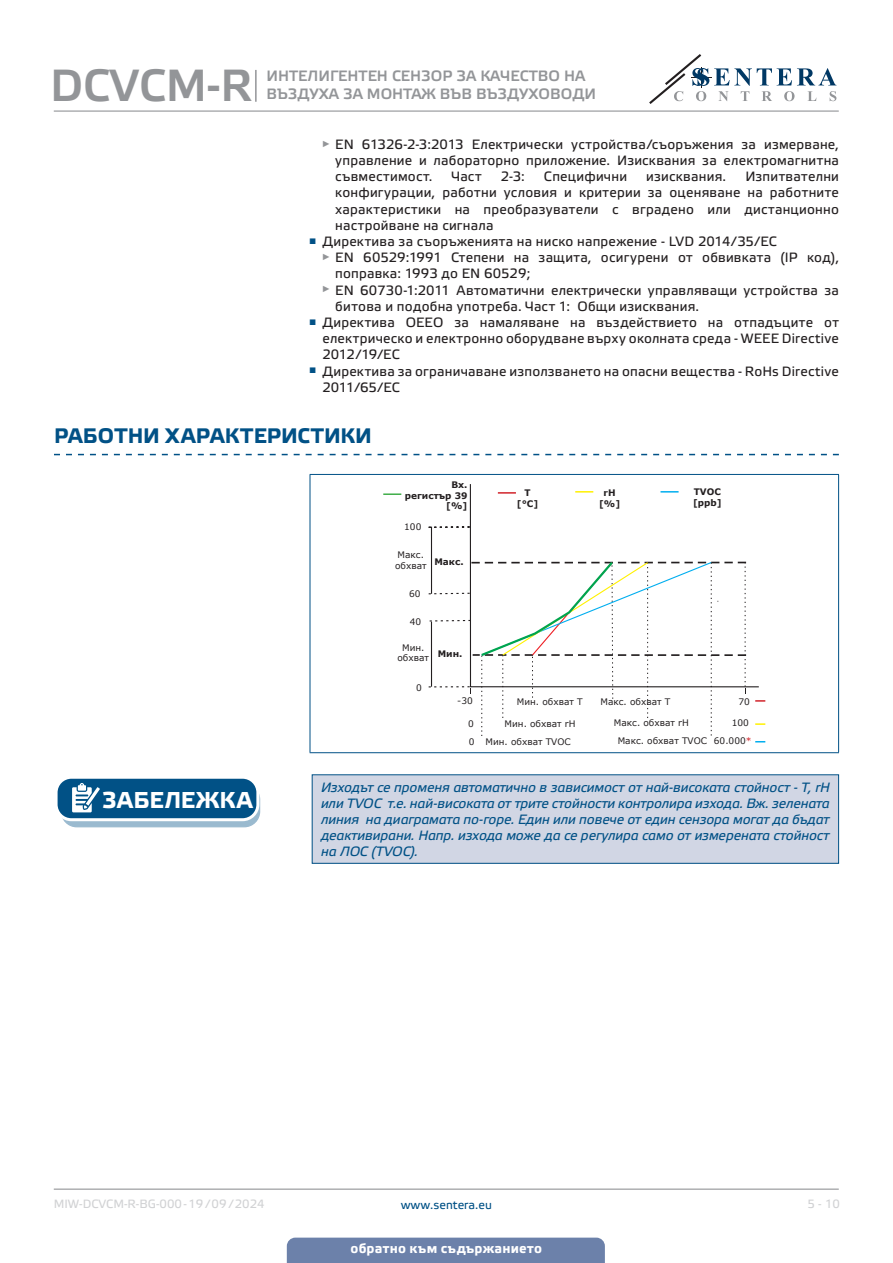
<style>
.page{position:relative;width:893px;height:1263px;background:#fff}
.page>*{position:absolute;margin:0;border:0;box-sizing:border-box;transform-origin:0 0}
.t1{font:45px "Etelka Medium Pro";color:#939598}
.t2{font:700 22.95px "Etelka Text Pro";letter-spacing:.02em;color:#fff}
.t3{font:700 21px "Etelka Text Pro";letter-spacing:.005em;color:#015186}
.t4{font:15px/18px "Etelka Medium Pro";color:#939598}
.t5{font:13.5px/16.2px "Etelka Text Pro";letter-spacing:.015em;color:#231f20;text-align:justify}
.attention{font:italic 13.5px/16.2px "Etelka Text Pro";letter-spacing:-.005em;color:#015186;text-align:justify}
.t6{font:700 13.5px "Etelka Text Pro";letter-spacing:.015em;color:#fff}
.t7{font:12px "Etelka Text Pro";color:#d1d2d4}
.t8{font:12px "Etelka Text Pro";color:#015186}
.Body_text{font:9px/10.8px "Verdana";color:#231f20}
.Body_text-2{font:700 9px/10.8px "Verdana";color:#231f20;text-align:center}
.s1{color:#d1232a}
</style>
<div class="page">
<hr style="left:54px;top:111px;width:785px;height:1px;background:#939598">
<hr style="left:54px;top:1188px;width:785px;height:2px;background:#939598">
<svg style="left:649px;top:54px;width:187px;height:50px"></svg>
<div style="left:287px;top:1237px;width:318px;height:26px;background:#6c81aa"></div>
<hr style="left:255px;top:70px;width:2px;height:32px;background:#939598">
<svg style="left:54px;top:454px;width:785px;height:1px"></svg>
<hr style="left:310px;top:474px;width:529px;height:1px;background:#015186">
<hr style="left:310px;top:475px;width:1px;height:277px;background:#015186">
<hr style="left:838px;top:475px;width:1px;height:277px;background:#015186">
<hr style="left:310px;top:752px;width:529px;height:1px;background:#015186">
<svg style="left:428px;top:526px;width:318px;height:210px"></svg>
<svg style="left:383px;top:493px;width:18px;height:2px"></svg>
<svg style="left:498px;top:492px;width:18px;height:2px"></svg>
<svg style="left:575px;top:491px;width:18px;height:2px"></svg>
<svg style="left:755px;top:700px;width:10px;height:2px"></svg>
<svg style="left:755px;top:723px;width:10px;height:2px"></svg>
<svg style="left:660px;top:491px;width:19px;height:2px"></svg>
<div style="left:312px;top:775px;width:527px;height:88px;background:#d1d6e4"></div>
<div style="left:312px;top:774px;width:527px;height:90px;border:1px solid #015186"></div>
<div style="left:61px;top:784px;width:199px;height:43px;background:linear-gradient(to right,#9abacf,#9bbbd0);border-radius:15px"></div>
<div style="left:61px;top:784px;width:199px;height:43px;border:1px solid #015186;border-radius:15px"></div>
<div style="left:56px;top:777px;width:202px;height:43px;background:#015186;border-radius:15px"></div>
<div style="left:55px;top:776px;width:204px;height:45px;border:3px solid #fff;border-radius:15px"></div>
<svg style="left:72px;top:783px;width:33px;height:37px"></svg>
<h1 class="t1" style="left:50px;top:61px;width:204px">DCVCM-R</h1>
<p class="t4" style="left:266px;top:67px;width:331px">ИНТЕЛИГЕНТЕН СЕНЗОР ЗА КАЧЕСТВО НА<br>ВЪЗДУХА ЗА МОНТАЖ ВЪВ ВЪЗДУХОВОДИ</p>
<p class="t5" style="left:335px;top:137px;width:505px;text-indent:-13px"><sup>►</sup> EN 61326-2-3:2013 Електрически устройства/съоръжения за измерване, управление и лабораторно приложение. Изисквания за електромагнитна съвместимост.</p>
<p class="t5" style="left:452px;top:169px;width:31px">Част</p>
<p class="t5" style="left:501px;top:169px;width:25px">2-3:</p>
<p class="t5" style="left:544px;top:169px;width:85px">Специфични</p>
<p class="t5" style="left:646px;top:169px;width:81px">изисквания.</p>
<p class="t5" style="left:335px;top:169px;width:505px;text-indent:410px">Изпитвателни конфигурации, работни условия и критерии за оценяване на работните характеристики на преобразуватели с вградено или дистанционно настройване на сигнала</p>
<p class="t5" style="left:309px;top:234px;width:469px"><sup>■</sup> Директива за съоръженията на ниско напрежение - LVD 2014/35/EC</p>
<p class="t5" style="left:335px;top:250px;width:505px;text-indent:-13px"><sup>►</sup> EN 60529:1991 Степени на защита, осигурени от обвивката (IP код), поправка: 1993 до EN 60529;</p>
<p class="t5" style="left:335px;top:283px;width:505px;text-indent:-13px"><sup>►</sup> EN 60730-1:2011 Автоматични електрически управляващи устройства за битова и подобна употреба. Част 1: Общи изисквания.</p>
<p class="t5" style="left:322px;top:315px;width:518px;text-indent:-13px"><sup>■</sup> Директива ОЕЕО за намаляване на въздействието на отпадъците от електрическо и електронно оборудване върху околната среда - WEEE Directive 2012/19/EC</p>
<p class="t5" style="left:322px;top:364px;width:518px;text-indent:-13px"><sup>■</sup> Директива за ограничаване използването на опасни вещества - RoHs Directive<br>2011/65/EC</p>
<p class="t3" style="left:54px;top:424px;width:319px">РАБОТНИ ХАРАКТЕРИСТИКИ</p>
<p class="Body_text-2" style="left:405px;top:479px;width:64px;text-align:right">Вх. регистър 39 [%]</p>
<p class="Body_text" style="left:404px;top:521px;width:19px">100</p>
<p class="Body_text" style="left:395px;top:549px;width:33px">Макс. обхват</p>
<p class="Body_text" style="left:409px;top:588px;width:13px">60</p>
<p class="Body_text" style="left:410px;top:616px;width:13px">40</p>
<p class="Body_text-2" style="left:434px;top:556px;width:31px">Макс.</p>
<p class="Body_text" style="left:397px;top:642px;width:33px;text-align:center">Мин. обхват</p>
<p class="Body_text" style="left:416px;top:682px;width:7px">0</p>
<p class="Body_text-2" style="left:438px;top:648px;width:26px">Мин.</p>
<p class="Body_text-2" style="left:517px;top:487px;width:23px">T [°C]</p>
<p class="Body_text-2" style="left:693px;top:486px;width:30px;text-align:left">TVOC [ppb]</p>
<p class="Body_text-2" style="left:599px;top:487px;width:23px">rH [%]</p>
<p class="t2" style="left:102px;top:787px;width:152px">ЗАБЕЛЕЖКА</p>
<p class="Body_text" style="left:457px;top:696px;width:17px">-30</p>
<p class="Body_text" style="left:468px;top:718px;width:7px">0</p>
<p class="Body_text" style="left:469px;top:736px;width:7px">0</p>
<p class="Body_text" style="left:485px;top:736px;width:87px">Мин. обхват TVOC</p>
<p class="Body_text" style="left:618px;top:735px;width:91px">Mакс. обхват TVOC</p>
<p class="Body_text" style="left:738px;top:696px;width:13px">70</p>
<p class="Body_text" style="left:732px;top:717px;width:19px">100</p>
<p class="Body_text" style="left:714px;top:736px;width:39px">60.000<span class="s1">*</span></p>
<p class="Body_text" style="left:517px;top:696px;width:67px">Мин. обхват T</p>
<p class="Body_text" style="left:600px;top:697px;width:71px">Макс. обхват T</p>
<p class="Body_text" style="left:614px;top:717px;width:76px">Макс. обхват rH</p>
<p class="Body_text" style="left:505px;top:718px;width:72px">Мин. обхват rH</p>
<p class="attention" style="left:321px;top:779px;width:510px">Изходът се променя автоматично в зависимост от най-високата стойност - T, rH или TVOC т.е. най-високата от трите стойности контролира изхода. Вж. зелената линия на диаграмата по-горе. Един или повече от един сензора могат да бъдат деактивирани. Напр. изхода може да се регулира само от измерената стойност на ЛОС (TVOC).</p>
<p class="t7" style="left:54px;top:1197px;width:212px">MIW-DCVCM-R-BG-000 - 19 / 09 / 2024</p>
<p class="t8" style="left:401px;top:1198px;width:93px">www.sentera.eu</p>
<p class="t7" style="left:807px;top:1197px;width:34px">5 - 10</p>
<p class="t6" style="left:350px;top:1240px;width:193px">обратно към съдържанието</p>
</div>
